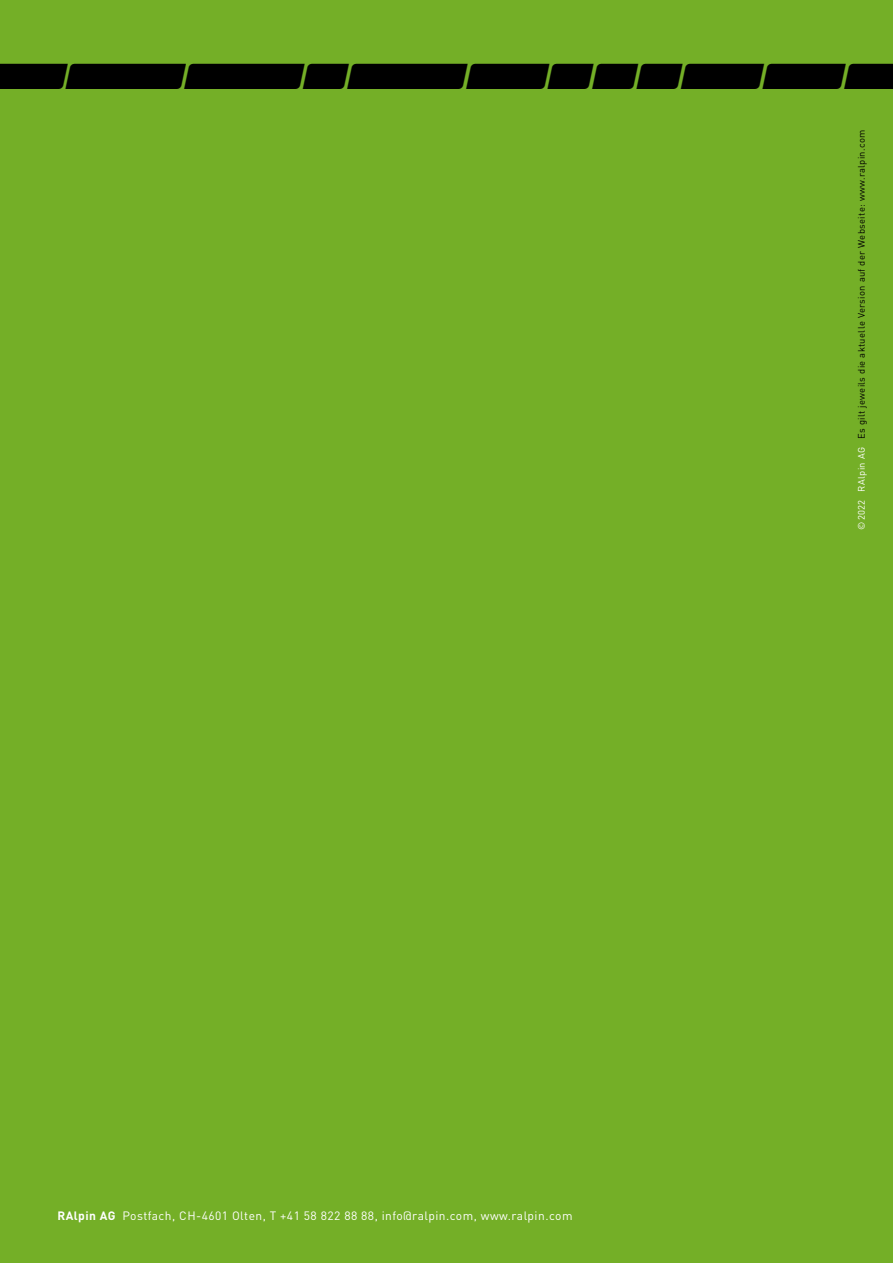
<style>
.page{position:relative;width:893px;height:1263px;background:#74af27}
.page>*{position:absolute;margin:0;border:0;box-sizing:border-box;transform-origin:0 0}
.t1{font:36px "R Alpin";color:#000}
.t2{font:12px "DIN Pro";letter-spacing:.04em;color:#fff}
.t3{font:9.3px "DIN Pro";letter-spacing:.04em;color:#000}
.s1{font-weight:700}
.s2{color:#fff}
</style>
<div class="page">
<h1 class="t1" style="left:-18px;top:56px;width:943px">233132111222</h1>
<p class="t2" style="left:57px;top:1206px;width:517px"><span class="s1">RAlpin AG</span> Postfach, CH-4601 Olten, T +41 58 822 88 88, info@ralpin.com, www.ralpin.com</p>
<p class="t3" style="left:854px;top:530px;width:402px;rotate:-90deg"><span class="s2">© 2022 RAlpin AG</span> Es gilt jeweils die aktuelle Version auf der Webseite: www.ralpin.com</p>
</div>
